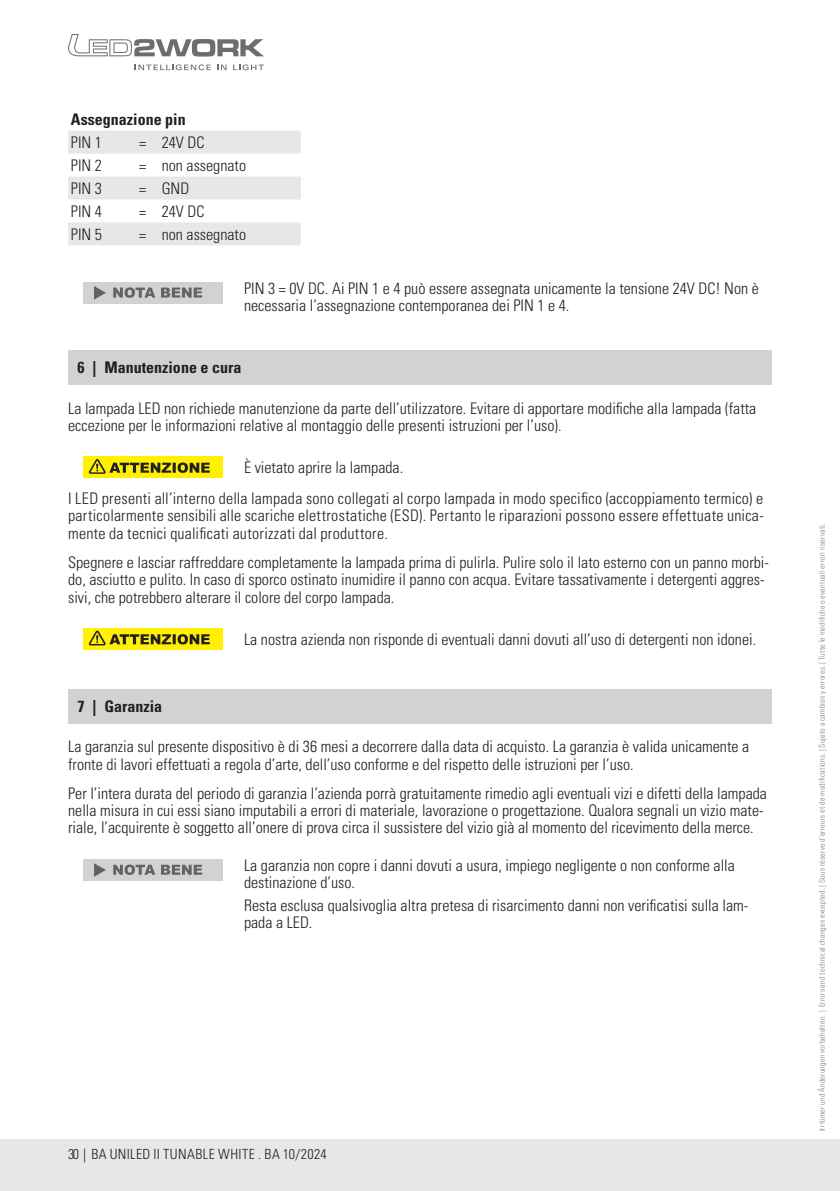
<style>
.page{position:relative;width:840px;height:1191px;background:#fff}
.page>*{position:absolute;margin:0;border:0;box-sizing:border-box;transform-origin:0 0}
.t1{font:300 condensed 16px/17.2px "Univers LT Std";color:#231f20}
.t2{font:700 condensed 16px "Univers LT Std";color:#231f20}
.t3{font:300 condensed 14px "Univers LT Std";letter-spacing:.035em;color:#231f20}
.t4{font:300 condensed 8px "Univers LT Std";letter-spacing:.025em;color:#808285}
</style>
<div class="page">
<div style="left:0;top:1140px;width:839px;height:51px;background:#e6e7e9"></div>
<svg style="left:68px;top:34px;width:196px;height:23px"></svg>
<svg style="left:134px;top:64px;width:77px;height:6px"></svg>
<svg style="left:217px;top:65px;width:9px;height:5px"></svg>
<svg style="left:233px;top:64px;width:31px;height:6px"></svg>
<svg style="left:68px;top:131px;width:232px;height:114px"></svg>
<div style="left:84px;top:282px;width:139px;height:21px;background:#d1d2d4"></div>
<svg style="left:94px;top:286px;width:12px;height:14px"></svg>
<svg style="left:113px;top:287px;width:89px;height:11px"></svg>
<div style="left:68px;top:350px;width:703px;height:34px;background:#d1d2d4"></div>
<div style="left:84px;top:456px;width:139px;height:22px;background:#fff101"></div>
<svg style="left:89px;top:459px;width:121px;height:15px"></svg>
<div style="left:84px;top:628px;width:139px;height:21px;background:#fff101"></div>
<svg style="left:89px;top:630px;width:121px;height:15px"></svg>
<div style="left:68px;top:689px;width:703px;height:34px;background:#d1d2d4"></div>
<div style="left:84px;top:859px;width:139px;height:21px;background:#d1d2d4"></div>
<svg style="left:94px;top:863px;width:12px;height:14px"></svg>
<svg style="left:113px;top:864px;width:89px;height:11px"></svg>
<p class="t2" style="left:71px;top:109px;width:116px">Assegnazione pin</p>
<p class="t1" style="left:71px;top:134px;width:33px">PIN 1</p>
<p class="t1" style="left:139px;top:134px;width:67px">= 24V DC</p>
<p class="t1" style="left:71px;top:157px;width:33px">PIN 2</p>
<p class="t1" style="left:139px;top:157px;width:109px">= non assegnato</p>
<p class="t1" style="left:71px;top:180px;width:33px">PIN 3</p>
<p class="t1" style="left:139px;top:180px;width:52px">= GND</p>
<p class="t1" style="left:71px;top:202px;width:33px">PIN 4</p>
<p class="t1" style="left:139px;top:202px;width:67px">= 24V DC</p>
<p class="t1" style="left:71px;top:225px;width:33px">PIN 5</p>
<p class="t1" style="left:139px;top:225px;width:109px">= non assegnato</p>
<p class="t1" style="left:244px;top:279px;width:516px">PIN 3 = 0V DC. Ai PIN 1 e 4 può essere assegnata unicamente la tensione 24V DC! Non è necessaria l’assegnazione contemporanea dei PIN 1 e 4.</p>
<p class="t2" style="left:77px;top:358px;width:165px">6 | Manutenzione e cura</p>
<p class="t1" style="left:68px;top:399px;width:689px">La lampada LED non richiede manutenzione da parte dell’utilizzatore. Evitare di apportare modifiche alla lampada (fatta eccezione per le informazioni relative al montaggio delle presenti istruzioni per l’uso).</p>
<p class="t1" style="left:68px;top:452px;width:696px;line-height:31.2px;text-indent:176px">È vietato aprire la lampada.<br>I LED presenti all’interno della lampada sono collegati al corpo lampada in modo specifico (accoppiamento termico) e</p>
<p class="t1" style="left:68px;top:507px;width:697px">particolarmente sensibili alle scariche elettrostatiche (ESD). Pertanto le riparazioni possono essere effettuate unica&shy;mente da tecnici qualificati autorizzati dal produttore.</p>
<p class="t1" style="left:68px;top:554px;width:702px">Spegnere e lasciar raffreddare completamente la lampada prima di pulirla. Pulire solo il lato esterno con un panno morbi&shy;do, asciutto e pulito. In caso di sporco ostinato inumidire il panno con acqua. Evitare tassativamente i detergenti aggres&shy;sivi, che potrebbero alterare il colore del corpo lampada.</p>
<p class="t1" style="left:244px;top:630px;width:513px">La nostra azienda non risponde di eventuali danni dovuti all’uso di detergenti non idonei.</p>
<p class="t2" style="left:77px;top:696px;width:86px">7 | Garanzia</p>
<p class="t1" style="left:68px;top:738px;width:682px">La garanzia sul presente dispositivo è di 36 mesi a decorrere dalla data di acquisto. La garanzia è valida unicamente a fronte di lavori effettuati a regola d’arte, dell’uso conforme e del rispetto delle istruzioni per l’uso.</p>
<p class="t1" style="left:68px;top:784px;width:700px">Per l’intera durata del periodo di garanzia l’azienda porrà gratuitamente rimedio agli eventuali vizi e difetti della lampada nella misura in cui essi siano imputabili a errori di materiale, lavorazione o progettazione. Qualora segnali un vizio mate&shy;riale, l’acquirente è soggetto all’onere di prova circa il sussistere del vizio già al momento del ricevimento della merce.</p>
<p class="t1" style="left:244px;top:856px;width:492px">La garanzia non copre i danni dovuti a usura, impiego negligente o non conforme alla destinazione d’uso.</p>
<p class="t1" style="left:244px;top:896px;width:505px">Resta esclusa qualsivoglia altra pretesa di risarcimento danni non verificatisi sulla lam&shy;pada a LED.</p>
<p class="t3" style="left:68px;top:1145px;width:260px">30 | BA UNILED II TUNABLE WHITE . BA 10/2024</p>
<p class="t4" style="left:816px;top:1131px;width:610px;rotate:-90deg">Irrtümer und Änderungen vorbehalten. | Errors and technical changes excepted. | Sous réserve d’erreurs et de modifications. | Sujeto a cambios y errores. | Tutte le modifiche o eventuali errori riservati.</p>
</div>
